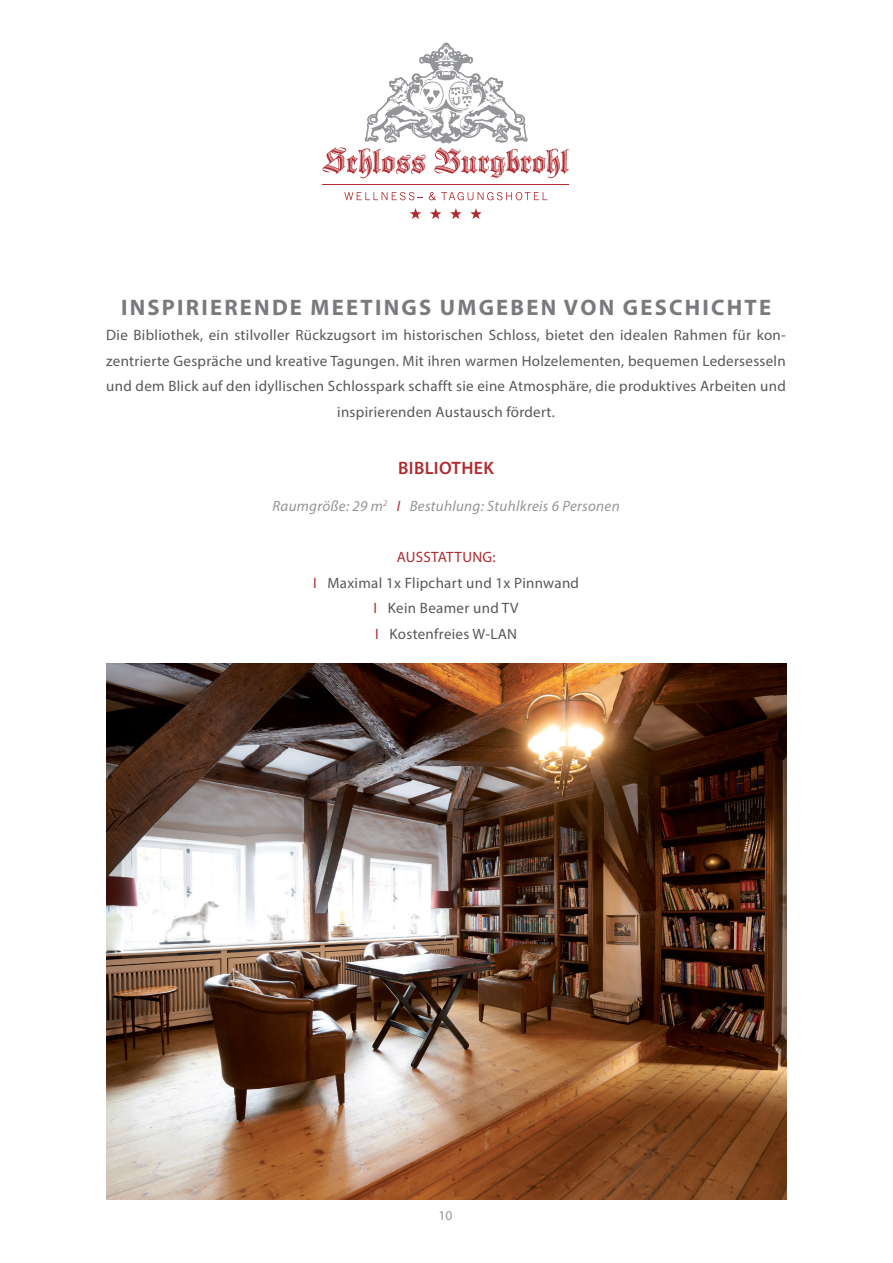
<style>
.page{position:relative;width:893px;height:1263px;background:#fff}
.page>*{position:absolute;margin:0;border:0;box-sizing:border-box;transform-origin:0 0}
.t1{font:700 22.5px "Myriad Pro";letter-spacing:.1em;color:#787a7d}
.t2{font:600 18px "Myriad Pro";letter-spacing:.02em;color:#b02a2f}
.t3{font:15px/25.5px "Myriad Pro";letter-spacing:.02em;color:#57585a;text-align:center}
.t4{font:italic 15px "Myriad Pro";letter-spacing:.02em;color:#939598}
.t5{font:13.5px "Myriad Pro";color:#939598}
.s1{color:#b02a2f}
</style>
<div class="page">
<svg style="left:344px;top:192px;width:79px;height:8px"></svg>
<svg style="left:429px;top:192px;width:118px;height:8px"></svg>
<svg style="left:323px;top:43px;width:246px;height:135px"></svg>
<hr style="left:323px;top:184px;width:246px;height:1px;background:#b02a2f">
<svg style="left:410px;top:208px;width:11px;height:11px"></svg>
<svg style="left:430px;top:208px;width:11px;height:11px"></svg>
<svg style="left:450px;top:208px;width:12px;height:11px"></svg>
<svg style="left:470px;top:208px;width:12px;height:11px"></svg>
<img style="left:106px;top:663px;width:681px;height:536px">
<h1 class="t1" style="left:121px;top:292px;width:652px">INSPIRIERENDE MEETINGS UMGEBEN VON GESCHICHTE</h1>
<p class="t3" style="left:106px;top:322px;width:681px">Die Bibliothek, ein stilvoller Rückzugsort im historischen Schloss, bietet den idealen Rahmen für kon&shy;zentrierte Gespräche und kreative Tagungen. Mit ihren warmen Holzelementen, bequemen Ledersesseln und dem Blick auf den idyllischen Schlosspark schafft sie eine Atmosphäre, die produktives Arbeiten und inspirierenden Austausch fördert.</p>
<p class="t2" style="left:398px;top:456px;width:97px">BIBLIOTHEK</p>
<p class="t4" style="left:272px;top:497px;width:349px">Raumgröße: 29 m<sup>2</sup> <span class="s1">I</span> Bestuhlung: Stuhlkreis 6 Personen</p>
<p class="t3" style="left:313px;top:544px;width:268px"><span class="s1">AUSSTATTUNG:<br>I</span> Maximal 1x Flipchart und 1x Pinnwand<br><span class="s1">I</span> Kein Beamer und TV<br><span class="s1">I</span> Kostenfreies W-LAN</p>
<p class="t5" style="left:438px;top:1207px;width:15px">10</p>
</div>
